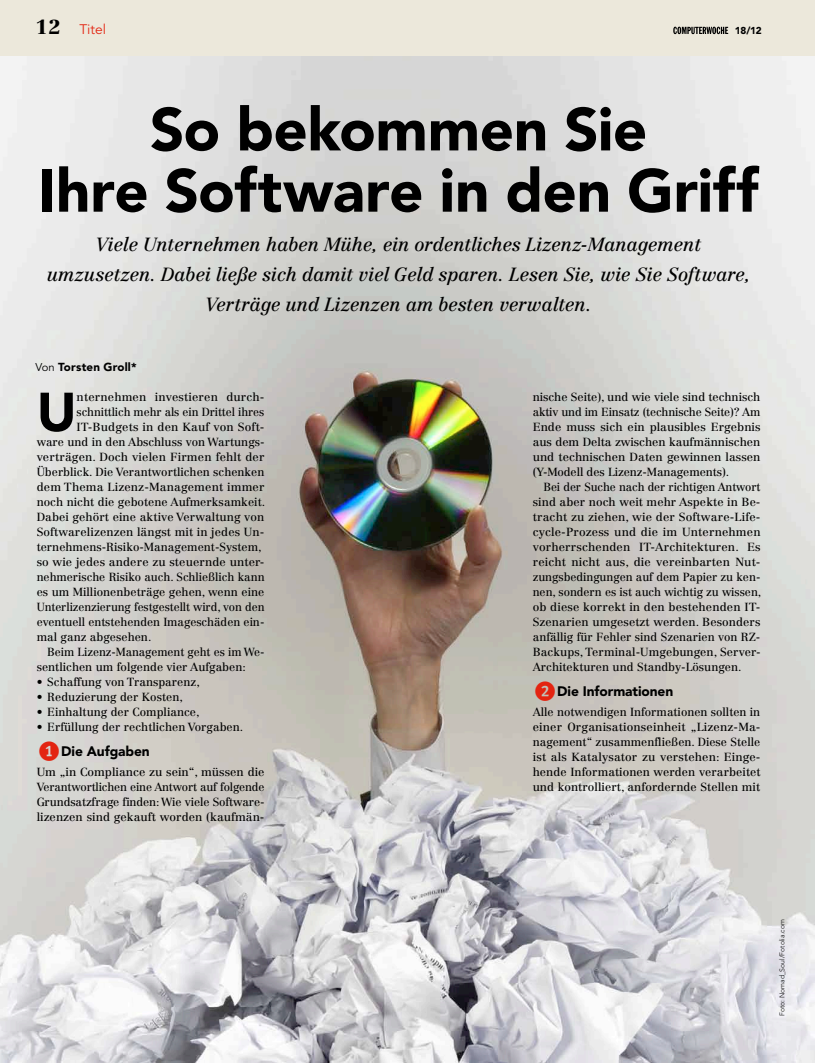
<style>
.page{position:relative;width:815px;height:1063px;background:#fff}
.page>*{position:absolute;margin:0;border:0;box-sizing:border-box;transform-origin:0 0}
.A1_0_Headline_50pt{font:900 60px/61.2px "Avenir LT Std";letter-spacing:-.005em;color:#000;text-align:center}
.A3_0_Fließtext_1_Abs{font:900 53.88px "Avenir LT Std";color:#000}
.A2_0_Vorspann_15pt{font:italic 18.75px/30px "Centennial LT Std";letter-spacing:-.01em;color:#000;text-align:center}
.A5_0_ZÜ{font:900 13.75px "Avenir LT Std";letter-spacing:-.005em;color:#000}
.A3_5_Fließtext_Zahl{font:13.75px "Avenir LT Std";color:#e32411}
.A3_4_Fließtext_ohne{font:11.5px/15px "Centennial LT Std";color:#000;text-align:justify}
.A3_0_Fließtext_1_Abs-2{font:11.5px "Centennial LT Std";color:#000}
.A3_2_Fließtext_mit_E{font:11.5px/15px "Centennial LT Std";color:#000}
.A3_4_Fließtext_Aufzä{font:11.5px "Centennial LT Std";color:#000}
.A3_6_Autorenzeile{font:900 11.5px "Avenir LT Std";letter-spacing:.015em;color:#000}
.A3_5_Fließtext_Zahl-2{font:900 10px "Avenir LT Std";color:#000}
.B3_0_Fotokredit{font:300 6.88px "Avenir LT Std";color:#000}
.s1{font-family:"Centennial LT Std";font-weight:900;font-size:20px;color:#000}
.s2{font-weight:400;font-size:11.25px}
</style>
<div class="page">
<img style="left:0;top:55px;width:815px;height:1008px">
<div style="left:0;top:0;width:815px;height:55px;background:#ece8db"></div>
<svg style="left:673px;top:27px;width:55px;height:7px"></svg>
<svg style="left:39px;top:741px;width:20px;height:20px"></svg>
<svg style="left:535px;top:681px;width:20px;height:20px"></svg>
<p class="A3_5_Fließtext_Zahl" style="left:35px;top:22px;width:72px"><span class="s1">12</span> Titel</p>
<p class="A3_5_Fließtext_Zahl-2" style="left:735px;top:25px;width:28px">18/12</p>
<p class="A1_0_Headline_50pt" style="left:39px;top:99px;width:721px">So bekommen Sie<br>Ihre Software in den Griff</p>
<p class="A2_0_Vorspann_15pt" style="left:47px;top:229px;width:705px">Viele Unternehmen haben Mühe, ein ordentliches Lizenz-Management umzusetzen. Dabei ließe sich damit viel Geld sparen. Lesen Sie, wie Sie Software,<br>Verträge und Lizenzen am besten verwalten.</p>
<p class="A3_6_Autorenzeile" style="left:35px;top:360px;width:103px"><span class="s2">Von</span> Torsten Groll*</p>
<p class="A3_0_Fließtext_1_Abs" style="left:37px;top:380px;width:41px">U</p>
<p class="A3_0_Fließtext_1_Abs-2" style="left:77px;top:390px;width:189px">nternehmen investieren durch-</p>
<p class="A3_0_Fließtext_1_Abs-2" style="left:77px;top:405px;width:189px">schnittlich mehr als ein Drittel ihres</p>
<p class="A3_0_Fließtext_1_Abs-2" style="left:77px;top:420px;width:189px">IT-Budgets in den Kauf von Soft-</p>
<p class="A3_0_Fließtext_1_Abs-2" style="left:37px;top:435px;width:229px">ware und in den Abschluss von Wartungs-</p>
<p class="A3_0_Fließtext_1_Abs-2" style="left:37px;top:450px;width:229px">verträgen. Doch vielen Firmen fehlt der</p>
<p class="A3_0_Fließtext_1_Abs-2" style="left:37px;top:465px;width:229px">Überblick. Die Verantwortlichen schenken</p>
<p class="A3_0_Fließtext_1_Abs-2" style="left:37px;top:480px;width:229px">dem Thema Lizenz-Management immer</p>
<p class="A3_0_Fließtext_1_Abs-2" style="left:37px;top:495px;width:230px">noch nicht die gebotene Aufmerksamkeit.</p>
<p class="A3_0_Fließtext_1_Abs-2" style="left:37px;top:510px;width:229px">Dabei gehört eine aktive Verwaltung von</p>
<p class="A3_0_Fließtext_1_Abs-2" style="left:37px;top:525px;width:229px">Softwarelizenzen längst mit in jedes Un-</p>
<p class="A3_0_Fließtext_1_Abs-2" style="left:37px;top:540px;width:227px">ternehmens-Risiko-Management-System,</p>
<p class="A3_0_Fließtext_1_Abs-2" style="left:37px;top:555px;width:229px">so wie jedes andere zu steuernde unter-</p>
<p class="A3_0_Fließtext_1_Abs-2" style="left:37px;top:570px;width:229px">nehmerische Risiko auch. Schließlich kann</p>
<p class="A3_0_Fließtext_1_Abs-2" style="left:37px;top:585px;width:229px">es um Millionenbeträge gehen, wenn eine</p>
<p class="A3_0_Fließtext_1_Abs-2" style="left:37px;top:600px;width:229px">Unterlizenzierung festgestellt wird, von den</p>
<p class="A3_0_Fließtext_1_Abs-2" style="left:37px;top:615px;width:229px">eventuell entstehenden Imageschäden ein-</p>
<p class="A3_0_Fließtext_1_Abs-2" style="left:37px;top:630px;width:116px">mal ganz abgesehen.</p>
<p class="A3_2_Fließtext_mit_E" style="left:37px;top:644px;width:229px;text-indent:11px">Beim Lizenz-Management geht es im We&shy;sentlichen um folgende vier Aufgaben:</p>
<p class="A3_4_Fließtext_Aufzä" style="left:37px;top:675px;width:165px">• Schaffung von Transparenz,</p>
<p class="A3_4_Fließtext_Aufzä" style="left:37px;top:690px;width:148px">• Reduzierung der Kosten,</p>
<p class="A3_4_Fließtext_Aufzä" style="left:37px;top:705px;width:164px">• Einhaltung der Compliance,</p>
<p class="A3_4_Fließtext_Aufzä" style="left:37px;top:720px;width:208px">• Erfüllung der rechtlichen Vorgaben.</p>
<p class="A5_0_ZÜ" style="left:61px;top:743px;width:90px">Die Aufgaben</p>
<p class="A3_4_Fließtext_ohne" style="left:37px;top:764px;width:229px">Um „in Compliance zu sein“, müssen die Verantwortlichen eine Antwort auf folgende Grundsatzfrage finden: Wie viele Software&shy;lizenzen sind gekauft worden (kaufmän-</p>
<p class="A3_4_Fließtext_ohne" style="left:533px;top:389px;width:229px">nische Seite), und wie viele sind technisch aktiv und im Einsatz (technische Seite)? Am Ende muss sich ein plausibles Ergebnis aus dem Delta zwischen kaufmännischen und technischen Daten gewinnen lassen (Y-Modell des Lizenz-Managements).</p>
<p class="A3_2_Fließtext_mit_E" style="left:533px;top:479px;width:230px;text-align:justify;text-indent:11px">Bei der Suche nach der richtigen Antwort sind aber noch weit mehr Aspekte in Be&shy;tracht zu ziehen, wie der Software-Life&shy;cycle-Prozess und die im Unternehmen vorherrschenden IT-Architekturen. Es reicht nicht aus, die vereinbarten Nut&shy;zungsbedingungen auf dem Papier zu ken&shy;nen, sondern es ist auch wichtig zu wissen, ob diese korrekt in den bestehenden IT-Szenarien umgesetzt werden. Besonders anfällig für Fehler sind Szenarien von RZ-Backups, Terminal-Umgebungen, Server-Architekturen und Standby-Lösungen.</p>
<p class="A5_0_ZÜ" style="left:557px;top:683px;width:118px">Die Informationen</p>
<p class="A3_4_Fließtext_ohne" style="left:533px;top:704px;width:229px">Alle notwendigen Informationen sollten in einer Organisationseinheit „Lizenz-Ma&shy;nagement“ zusammenfließen. Diese Stelle ist als Katalysator zu verstehen: Einge&shy;hende Informationen werden verarbeitet und kontrolliert, anfordernde Stellen mit</p>
<p class="B3_0_Fotokredit" style="left:778px;top:1016px;width:98px;rotate:-90deg">Foto: Nomad_Soul/Fotolia.com</p>
</div>
